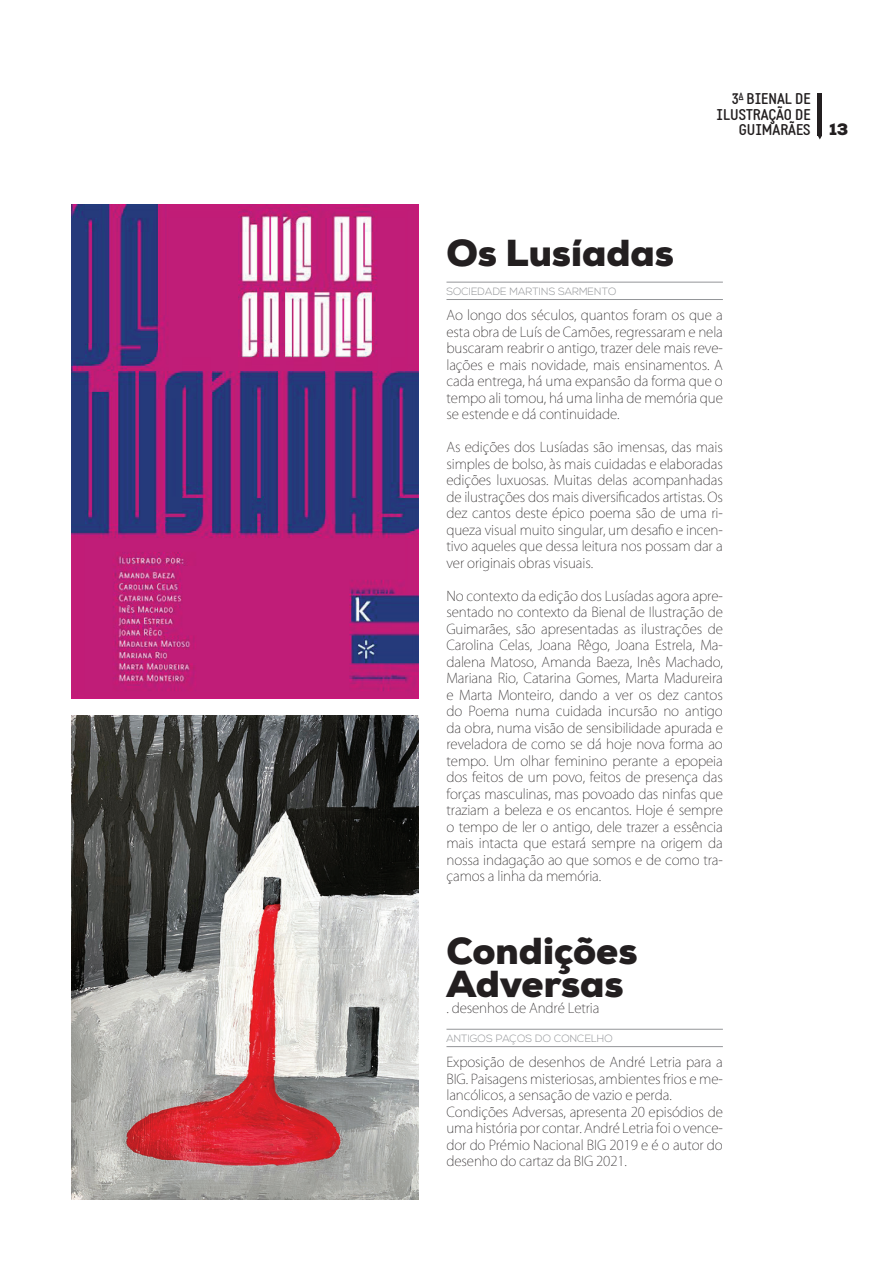
<style>
.page{position:relative;width:893px;height:1263px;background:#fff}
.page>*{position:absolute;margin:0;border:0;box-sizing:border-box;transform-origin:0 0}
.t1{font:900 37.5px/33px "Nexa";color:#231f20}
.t2{font:900 16.5px "Nexa";color:#231f20}
.t3{font:700 15.3px/15.8px "Static";letter-spacing:-.01em;color:#231f20;text-align:right}
.t4{font:200 13.5px/16.5px "Koz Go Pr 6 N";letter-spacing:-.01em;color:#231f20;text-align:justify}
.t5{font:300 10.5px "Nexa";color:#939598}
</style>
<div class="page">
<hr style="left:818px;top:93px;width:4px;height:42px;background:#231f20">
<hr style="left:446px;top:282px;width:277px;height:1px;background:#939598">
<hr style="left:446px;top:299px;width:277px;height:1px;background:#939598">
<hr style="left:446px;top:1029px;width:277px;height:1px;background:#939598">
<hr style="left:446px;top:1046px;width:277px;height:1px;background:#939598">
<img style="left:72px;top:205px;width:347px;height:493px">
<img style="left:72px;top:715px;width:347px;height:484px">
<p class="t3" style="left:717px;top:91px;width:95px">3<sup>A</sup> BIENAL DE<br>ILUSTRAÇÃO DE<br>GUIMARÃES</p>
<p class="t2" style="left:829px;top:119px;width:21px">13</p>
<h1 class="t1" style="left:446px;top:237px;width:229px">Os Lusíadas</h1>
<p class="t5" style="left:446px;top:285px;width:172px">SOCIEDADE MARTINS SARMENTO</p>
<p class="t4" style="left:446px;top:307px;width:278px">Ao longo dos séculos, quantos foram os que a esta obra de Luís de Camões, regressaram e nela buscaram reabrir o antigo, trazer dele mais reve&shy;lações e mais novidade, mais ensinamentos. A cada entrega, há uma expansão da forma que o tempo ali tomou, há uma linha de memória que se estende e dá continuidade.</p>
<p class="t4" style="left:446px;top:439px;width:278px">As edições dos Lusíadas são imensas, das mais simples de bolso, às mais cuidadas e elaboradas edições luxuosas. Muitas delas acompanhadas de ilustrações dos mais diversificados artistas. Os dez cantos deste épico poema são de uma ri&shy;queza visual muito singular, um desafio e incen&shy;tivo aqueles que dessa leitura nos possam dar a ver originais obras visuais.</p>
<p class="t4" style="left:446px;top:588px;width:278px">No contexto da edição dos Lusíadas agora apre&shy;sentado no contexto da Bienal de Ilustração de Guimarães, são apresentadas as ilustrações de Carolina Celas, Joana Rêgo, Joana Estrela, Ma&shy;dalena Matoso, Amanda Baeza, Inês Machado, Mariana Rio, Catarina Gomes, Marta Madureira e Marta Monteiro, dando a ver os dez cantos do Poema numa cuidada incursão no antigo da obra, numa visão de sensibilidade apurada e reveladora de como se dá hoje nova forma ao tempo. Um olhar feminino perante a epopeia dos feitos de um povo, feitos de presença das forças masculinas, mas povoado das ninfas que traziam a beleza e os encantos. Hoje é sempre o tempo de ler o antigo, dele trazer a essência mais intacta que estará sempre na origem da nossa indagação ao que somos e de como tra&shy;çamos a linha da memória.</p>
<h1 class="t1" style="left:446px;top:934px;width:193px">Condições<br>Adversas</h1>
<p class="t4" style="left:446px;top:1000px;width:155px">. desenhos de André Letria</p>
<p class="t5" style="left:446px;top:1032px;width:168px">ANTIGOS PAÇOS DO CONCELHO</p>
<p class="t4" style="left:446px;top:1054px;width:278px;text-align:left">Exposição de desenhos de André Letria para a BIG. Paisagens misteriosas, ambientes frios e me&shy;lancólicos, a sensação de vazio e perda.<br>Condições Adversas, apresenta 20 episódios de uma história por contar. André Letria foi o vence&shy;dor do Prémio Nacional BIG 2019 e é o autor do desenho do cartaz da BIG 2021.</p>
</div>
